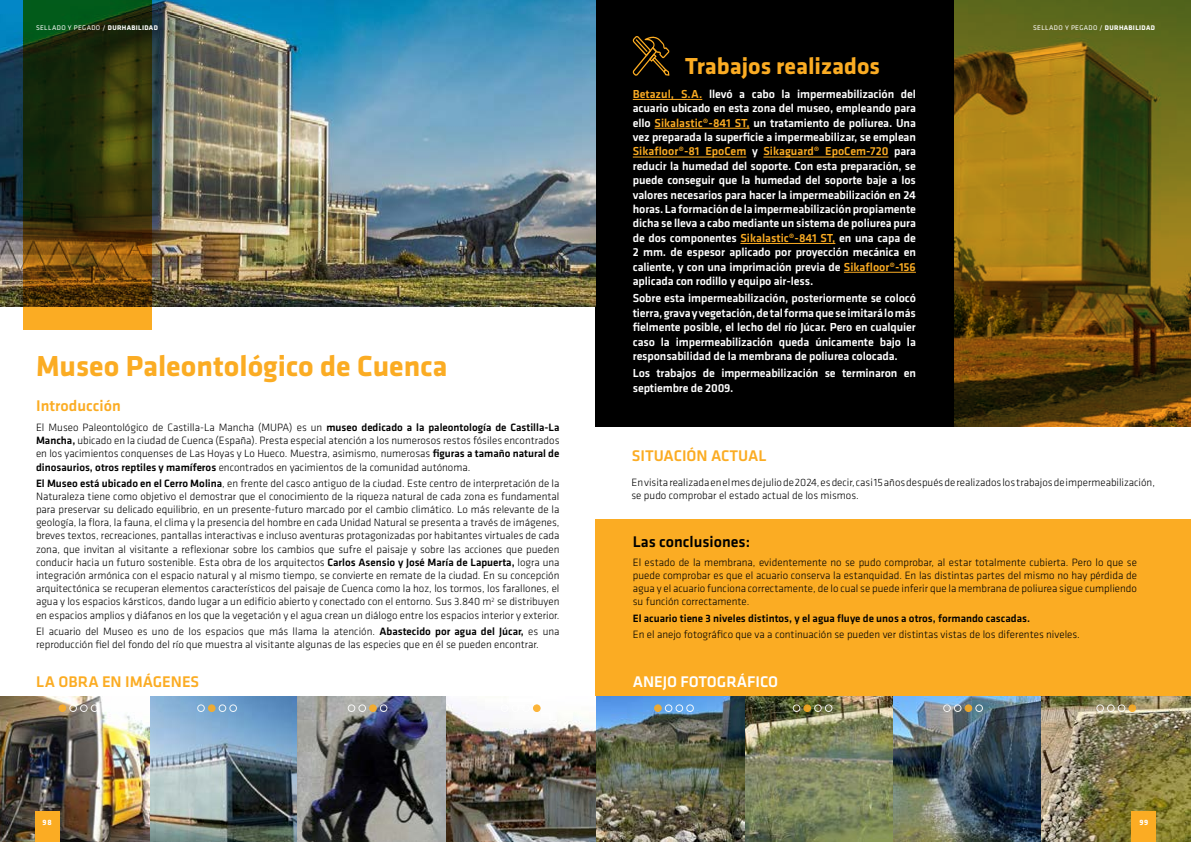
<style>
.page{position:relative;width:1191px;height:842px;background:#fff}
.page>*{position:absolute;margin:0;border:0;box-sizing:border-box;transform-origin:0 0}
.t1{font:700 30px "Klavika";color:#fbac23}
.t2{font:700 24px "Klavika";color:#fbac23}
.t3{font:500 16px "Klavika";color:#fbac23}
.t4{font:500 16px "Klavika";color:#000}
.t5{font:500 16px "Klavika";color:#fff}
.t6{font:500 12px/14.4px "Klavika";letter-spacing:-.01em;color:#fff;text-align:justify}
.t7{font:300 11px/13.2px "Klavika";color:#000;text-align:justify}
.t8{font:500 11px "Klavika";color:#000}
.t9{font:700 8px "Klavika";color:#fff}
.t10{font:7px "Klavika";letter-spacing:.05em;color:#fff}
.s1{font-weight:700}
.s2{font-weight:500}
.s3{color:#fbac23}
</style>
<div class="page">
<div style="left:595px;top:519px;width:596px;height:323px;background:#fbac23"></div>
<svg style="left:953px;top:0;width:238px;height:427px;background:#6f5a12"></svg>
<div style="left:595px;top:0;width:358px;height:427px;background:#000"></div>
<hr style="left:633px;top:99px;width:69px;height:1px;background:#fbac23">
<hr style="left:654px;top:128px;width:95px;height:1px;background:#fbac23">
<hr style="left:633px;top:157px;width:113px;height:1px;background:#fbac23">
<hr style="left:763px;top:157px;width:125px;height:1px;background:#fbac23">
<hr style="left:740px;top:243px;width:95px;height:1px;background:#fbac23">
<hr style="left:844px;top:272px;width:72px;height:1px;background:#fbac23">
<svg style="left:633px;top:36px;width:36px;height:40px"></svg>
<img style="left:0;top:696px;width:1191px;height:146px">
<div style="left:59px;top:705px;width:7px;height:6px;background:#f4aa2b;border-radius:50%"></div>
<div style="left:59px;top:704px;width:7px;height:8px;border:1px solid #fbac23;border-radius:50%"></div>
<div style="left:69px;top:704px;width:8px;height:8px;border:1px solid #fff;border-radius:50%"></div>
<div style="left:80px;top:704px;width:8px;height:8px;border:1px solid #fff;border-radius:50%"></div>
<div style="left:91px;top:704px;width:7px;height:8px;border:1px solid #fff;border-radius:50%"></div>
<div style="left:654px;top:705px;width:7px;height:6px;background:#eaaa37;border-radius:50%"></div>
<div style="left:654px;top:704px;width:7px;height:8px;border:1px solid #fbac23;border-radius:50%"></div>
<div style="left:665px;top:704px;width:7px;height:8px;border:1px solid #fff;border-radius:50%"></div>
<div style="left:675px;top:704px;width:8px;height:8px;border:1px solid #fff;border-radius:50%"></div>
<div style="left:686px;top:704px;width:8px;height:8px;border:1px solid #fff;border-radius:50%"></div>
<div style="left:197px;top:704px;width:8px;height:8px;border:1px solid #fff;border-radius:50%"></div>
<div style="left:208px;top:705px;width:7px;height:6px;background:#edab34;border-radius:50%"></div>
<div style="left:208px;top:704px;width:7px;height:8px;border:1px solid #fbac23;border-radius:50%"></div>
<div style="left:219px;top:704px;width:7px;height:8px;border:1px solid #fff;border-radius:50%"></div>
<div style="left:229px;top:704px;width:8px;height:8px;border:1px solid #fff;border-radius:50%"></div>
<div style="left:792px;top:704px;width:8px;height:8px;border:1px solid #fff;border-radius:50%"></div>
<svg style="left:805px;top:706px;width:4px;height:4px"></svg>
<div style="left:803px;top:704px;width:8px;height:8px;border:1px solid #fbac23;border-radius:50%"></div>
<div style="left:814px;top:704px;width:7px;height:8px;border:1px solid #fff;border-radius:50%"></div>
<div style="left:825px;top:704px;width:7px;height:8px;border:1px solid #fff;border-radius:50%"></div>
<div style="left:348px;top:704px;width:7px;height:8px;border:1px solid #fff;border-radius:50%"></div>
<div style="left:358px;top:704px;width:8px;height:8px;border:1px solid #fff;border-radius:50%"></div>
<svg style="left:371px;top:706px;width:4px;height:4px"></svg>
<div style="left:369px;top:704px;width:8px;height:8px;border:1px solid #fbac23;border-radius:50%"></div>
<div style="left:380px;top:704px;width:7px;height:8px;border:1px solid #fff;border-radius:50%"></div>
<div style="left:943px;top:704px;width:7px;height:8px;border:1px solid #fff;border-radius:50%"></div>
<div style="left:954px;top:704px;width:7px;height:8px;border:1px solid #fff;border-radius:50%"></div>
<svg style="left:966px;top:706px;width:4px;height:4px"></svg>
<div style="left:964px;top:704px;width:8px;height:8px;border:1px solid #fbac23;border-radius:50%"></div>
<div style="left:975px;top:704px;width:8px;height:8px;border:1px solid #fff;border-radius:50%"></div>
<div style="left:501px;top:704px;width:7px;height:8px;border:1px solid #fff;border-radius:50%"></div>
<div style="left:511px;top:704px;width:8px;height:8px;border:1px solid #fff;border-radius:50%"></div>
<div style="left:522px;top:704px;width:8px;height:8px;border:1px solid #fff;border-radius:50%"></div>
<div style="left:533px;top:705px;width:7px;height:6px;background:#fbb439;border-radius:50%"></div>
<div style="left:533px;top:704px;width:7px;height:8px;border:1px solid #fbac23;border-radius:50%"></div>
<div style="left:1096px;top:704px;width:8px;height:8px;border:1px solid #fff;border-radius:50%"></div>
<div style="left:1107px;top:704px;width:7px;height:8px;border:1px solid #fff;border-radius:50%"></div>
<div style="left:1117px;top:704px;width:8px;height:8px;border:1px solid #fff;border-radius:50%"></div>
<svg style="left:1130px;top:706px;width:4px;height:4px"></svg>
<div style="left:1128px;top:704px;width:8px;height:8px;border:1px solid #fbac23;border-radius:50%"></div>
<img style="left:0;top:0;width:595px;height:307px">
<svg style="left:23px;top:0;width:129px;height:330px;background:#423f0d"></svg>
<div style="left:35px;top:811px;width:25px;height:31px;background:#fbac23"></div>
<div style="left:1131px;top:811px;width:25px;height:31px;background:#fbac23"></div>
<p class="t10" style="left:36px;top:23px;width:123px">SELLADO Y PEGADO / <span class="s1">DURHABILIDAD</span></p>
<p class="t10" style="left:1033px;top:23px;width:123px">SELLADO Y PEGADO / <span class="s1">DURHABILIDAD</span></p>
<h1 class="t1" style="left:36px;top:350px;width:413px">Museo Paleontológico de Cuenca</h1>
<h3 class="t3" style="left:36px;top:396px;width:86px">Introducción</h3>
<p class="t7" style="left:36px;top:421px;width:525px">El Museo Paleontológico de Castilla-La Mancha (MUPA) es un <span class="s2">museo dedicado a la paleontología de Castilla-La Mancha,</span> ubicado en la ciudad de Cuenca (España). Presta especial atención a los numerosos restos fósiles encontrados en los yacimientos conquenses de Las Hoyas y Lo Hueco. Muestra, asimismo, numerosas <span class="s2">figuras a tamaño natural de dinosaurios, otros reptiles y mamíferos</span> encontrados en yacimientos de la comunidad autónoma.</p>
<p class="t7" style="left:36px;top:476px;width:525px"><span class="s2">El Museo está ubicado en el Cerro Molina</span>, en frente del casco antiguo de la ciudad. Este centro de interpretación de la Naturaleza tiene como objetivo el demostrar que el conocimiento de la riqueza natural de cada zona es fundamental para preservar su delicado equilibrio, en un presente-futuro marcado por el cambio climático. Lo más relevante de la geología, la flora, la fauna, el clima y la presencia del hombre en cada Unidad Natural se presenta a través de imágenes, breves textos, recreaciones, pantallas interactivas e incluso aventuras protagonizadas por habitantes virtuales de cada zona, que invitan al visitante a reflexionar sobre los cambios que sufre el paisaje y sobre las acciones que pueden conducir hacia un futuro sostenible. Esta obra de los arquitectos <span class="s2">Carlos Asensio y José María de Lapuerta,</span> logra una integración armónica con el espacio natural y al mismo tiempo, se convierte en remate de la ciudad. En su concepción arquitectónica se recuperan elementos característicos del paisaje de Cuenca como la hoz, los tormos, los farallones, el agua y los espacios kársticos, dando lugar a un edificio abierto y conectado con el entorno. Sus 3.840 m<sup>2</sup> se distribuyen en espacios amplios y diáfanos en los que la vegetación y el agua crean un diálogo entre los espacios interior y exterior.</p>
<p class="t7" style="left:36px;top:624px;width:525px">El acuario del Museo es uno de los espacios que más llama la atención. <span class="s2">Abastecido por agua del Júcar,</span> es una reproducción fiel del fondo del río que muestra al visitante algunas de las especies que en él se pueden encontrar.</p>
<h2 class="t2" style="left:685px;top:53px;width:196px">Trabajos realizados</h2>
<p class="t6" style="left:633px;top:87px;width:285px"><span class="s3">Betazul, S.A.</span> llevó a cabo la impermeabilización del acuario ubicado en esta zona del museo, empleando para ello <span class="s3">Sikalastic®-841 ST,</span> un tratamiento de poliurea. Una vez preparada la superficie a impermeabilizar, se emplean <span class="s3">Sikafloor®-81 EpoCem</span> y <span class="s3">Sikaguard® EpoCem-720</span> para reducir la humedad del soporte. Con esta preparación, se puede conseguir que la humedad del soporte baje a los valores necesarios para hacer la impermeabilización en 24 horas. La formación de la impermeabilización propiamente dicha se lleva a cabo mediante un sistema de poliurea pura de dos componentes <span class="s3">Sikalastic®-841 ST,</span> en una capa de 2 mm. de espesor aplicado por proyección mecánica en caliente, y con una imprimación previa de <span class="s3">Sikafloor®-156 </span>aplicada con rodillo y equipo air-less.</p>
<p class="t6" style="left:633px;top:291px;width:285px">Sobre esta impermeabilización, posteriormente se colocó tierra, grava y vegetación, de tal forma que se imitará lo más fielmente posible, el lecho del río Júcar. Pero en cualquier caso la impermeabilización queda únicamente bajo la responsabilidad de la membrana de poliurea colocada.</p>
<p class="t6" style="left:633px;top:366px;width:285px">Los trabajos de impermeabilización se terminaron en septiembre de 2009.</p>
<h3 class="t3" style="left:632px;top:447px;width:136px">SITUACIÓN ACTUAL</h3>
<p class="t7" style="left:631px;top:476px;width:525px">En visita realizada en el mes de julio de 2024, es decir, casi 15 años después de realizados los trabajos de impermeabilización, se pudo comprobar el estado actual de los mismos.</p>
<h3 class="t4" style="left:633px;top:533px;width:119px">Las conclusiones:</h3>
<p class="t7" style="left:633px;top:556px;width:506px">El estado de la membrana, evidentemente no se pudo comprobar, al estar totalmente cubierta. Pero lo que se puede comprobar es que el acuario conserva la estanquidad. En las distintas partes del mismo no hay pérdida de agua y el acuario funciona correctamente, de lo cual se puede inferir que la membrana de poliurea sigue cumpliendo su función correctamente.</p>
<p class="t8" style="left:633px;top:612px;width:399px">El acuario tiene 3 niveles distintos, y el agua fluye de unos a otros, formando cascadas.</p>
<p class="t7" style="left:633px;top:627px;width:448px">En el anejo fotográfico que va a continuación se pueden ver distintas vistas de los diferentes niveles.</p>
<h3 class="t3" style="left:36px;top:673px;width:164px">LA OBRA EN IMÁGENES</h3>
<h3 class="t5" style="left:633px;top:673px;width:147px">ANEJO FOTOGRÁFICO</h3>
<p class="t9" style="left:43px;top:818px;width:11px">98</p>
<p class="t9" style="left:1139px;top:818px;width:10px">99</p>
</div>
